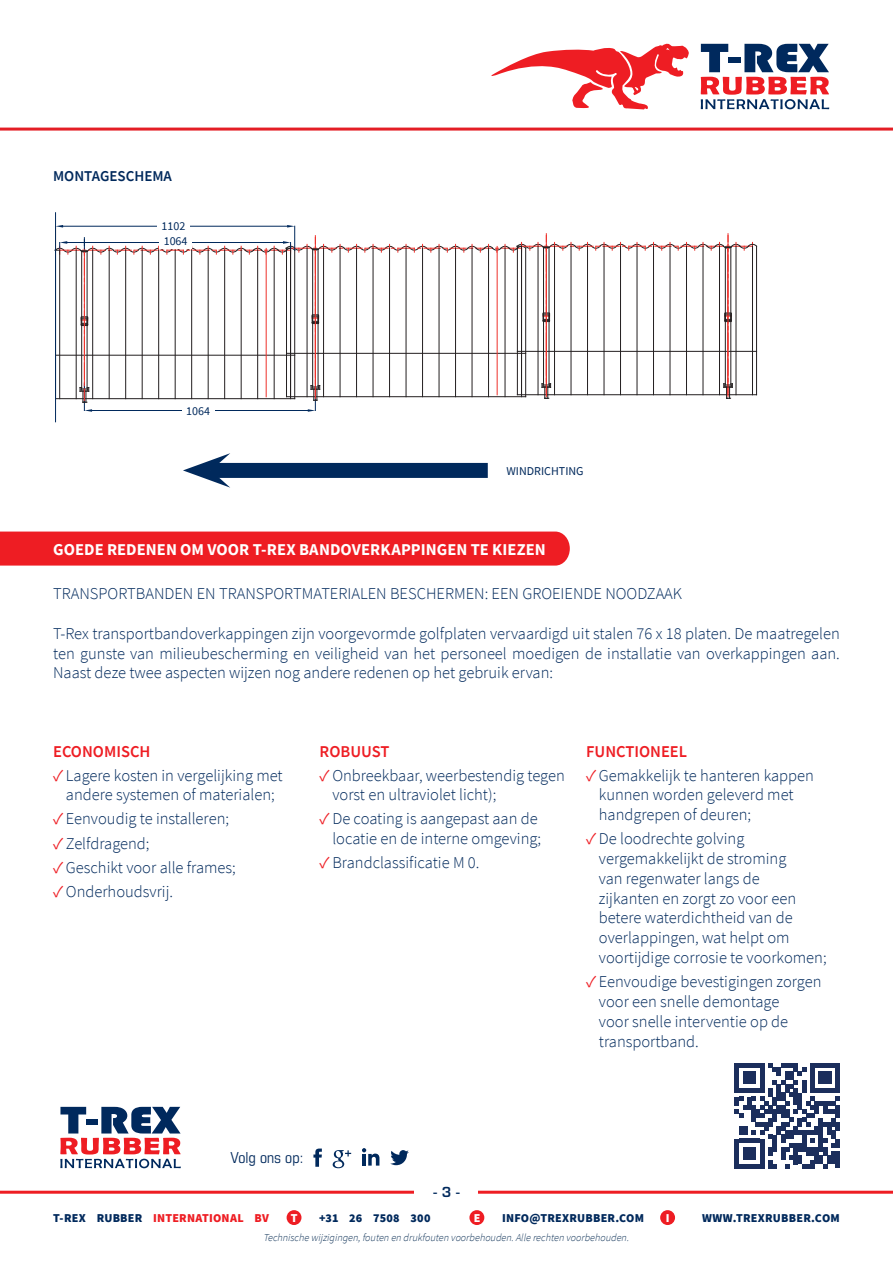
<style>
.page{position:relative;width:893px;height:1263px;background:#fff}
.page>*{position:absolute;margin:0;border:0;box-sizing:border-box;transform-origin:0 0}
.t1{font:300 16.5px/19.8px "Source Sans Pro";color:#00295c}
.Titels{font:700 16.5px "Source Sans Pro";letter-spacing:.005em;color:#fff}
.t2{font:600 16.5px "Source Sans Pro";color:#ee1d23}
.t3{font:condensed 15.15px "Eurostile LT Std";color:#00295c}
.t4{font:600 15px "Source Sans Pro";color:#00295c}
.t5{font:600 13.5px "Eurostile LT Std";color:#00295c}
.t6{font:900 12px "Source Sans Pro";letter-spacing:.02em;color:#00295c}
.t7{font:900 12px "Source Sans Pro";letter-spacing:.02em;color:#ee1d23}
.t8{font:12px "Source Sans Pro";color:#00295c}
.t9{font:900 12px "Source Sans Pro";color:#fff}
.t10{font:italic 300 10.5px "Source Sans Pro";color:#0c3055}
.s1{font-weight:400;color:#ee1d23}
.s2{color:#00295c}
</style>
<div class="page">
<svg style="left:491px;top:43px;width:198px;height:66px"></svg>
<svg style="left:701px;top:44px;width:128px;height:65px"></svg>
<hr style="left:0;top:128px;width:893px;height:3px;background:#e41e25">
<div style="left:287px;top:1210px;width:14px;height:15px;background:#ee1d23;border-radius:50%"></div>
<div style="left:469px;top:1210px;width:15px;height:15px;background:#ee1d23;border-radius:50%"></div>
<div style="left:660px;top:1210px;width:15px;height:15px;background:#ee1d23;border-radius:50%"></div>
<hr style="left:0;top:1191px;width:893px;height:3px;background:#ee1d23">
<div style="left:415px;top:1183px;width:63px;height:18px;background:#fff"></div>
<svg style="left:56px;top:225px;width:701px;height:187px"></svg>
<hr style="left:55px;top:213px;width:1px;height:209px;background:#00295c">
<div style="left:182px;top:402px;width:32px;height:17px;background:#fff"></div>
<div style="left:159px;top:231px;width:33px;height:18px;background:#fff"></div>
<div style="left:157px;top:216px;width:33px;height:18px;background:#fff"></div>
<svg style="left:735px;top:1063px;width:105px;height:105px"></svg>
<hr style="left:836px;top:1151px;width:4px;height:17px;background:#1b2e5c">
<svg style="left:60px;top:1107px;width:121px;height:61px"></svg>
<div style="left:0;top:531px;width:570px;height:35px;background:#ee1d23"></div>
<svg style="left:313px;top:1148px;width:9px;height:19px"></svg>
<svg style="left:362px;top:1148px;width:17px;height:17px"></svg>
<svg style="left:390px;top:1150px;width:19px;height:15px"></svg>
<svg style="left:333px;top:1150px;width:18px;height:18px"></svg>
<div style="left:211px;top:463px;width:277px;height:15px;background:#00295c"></div>
<svg style="left:183px;top:453px;width:47px;height:35px"></svg>
<p class="t4" style="left:53px;top:166px;width:120px">MONTAGESCHEMA</p>
<p class="t8" style="left:162px;top:218px;width:25px">1102</p>
<p class="t8" style="left:164px;top:233px;width:25px">1064</p>
<p class="t8" style="left:186px;top:403px;width:25px">1064</p>
<p class="t8" style="left:506px;top:463px;width:79px">WINDRICHTING</p>
<p class="Titels" style="left:53px;top:538px;width:494px">GOEDE REDENEN OM VOOR T-REX BANDOVERKAPPINGEN TE KIEZEN</p>
<p class="t1" style="left:53px;top:584px;width:630px">TRANSPORTBANDEN EN TRANSPORTMATERIALEN BESCHERMEN: EEN GROEIENDE NOODZAAK</p>
<p class="t1" style="left:53px;top:623px;width:788px;text-align:justify">T-Rex transportbandoverkappingen zijn voorgevormde golfplaten vervaardigd uit stalen 76 x 18 platen. De maatregelen ten gunste van milieubescherming en veiligheid van het personeel moedigen de installatie van overkappingen aan.<br>Naast deze twee aspecten wijzen nog andere redenen op het gebruik ervan:</p>
<p class="t2" style="left:53px;top:740px;width:99px">ECONOMISCH</p>
<p class="t1" style="left:53px;top:765px;width:231px;text-align:center"><span class="s1">✓</span> Lagere kosten in vergelijking met andere systemen of materialen;</p>
<p class="t1" style="left:53px;top:809px;width:177px"><span class="s1">✓</span> Eenvoudig te installeren;</p>
<p class="t1" style="left:53px;top:833px;width:98px"><span class="s1">✓</span> Zelfdragend;</p>
<p class="t1" style="left:53px;top:857px;width:184px"><span class="s1">✓</span> Geschikt voor alle frames;</p>
<p class="t1" style="left:53px;top:881px;width:121px"><span class="s1">✓</span> Onderhoudsvrij.</p>
<p class="t2" style="left:320px;top:740px;width:71px">ROBUUST</p>
<p class="t1" style="left:332px;top:765px;width:234px;text-indent:-13px"><span class="s1">✓</span> Onbreekbaar, weerbestendig tegen vorst en ultraviolet licht);</p>
<p class="t1" style="left:320px;top:809px;width:223px;text-align:right"><span class="s1">✓</span> De coating is aangepast aan de locatie en de interne omgeving;</p>
<p class="t1" style="left:320px;top:853px;width:161px"><span class="s1">✓</span> Brandclassificatie M 0.</p>
<p class="t2" style="left:586px;top:740px;width:102px">FUNCTIONEEL</p>
<p class="t1" style="left:599px;top:765px;width:217px;text-indent:-13px"><span class="s1">✓</span> Gemakkelijk te hanteren kappen kunnen worden geleverd met handgrepen of deuren;</p>
<p class="t1" style="left:599px;top:829px;width:229px;text-indent:-13px"><span class="s1">✓</span> De loodrechte golving vergemakkelijkt de stroming<br>van regenwater langs de<br>zijkanten en zorgt zo voor een betere waterdichtheid van de overlappingen, wat helpt om voortijdige corrosie te voorkomen;</p>
<p class="t1" style="left:599px;top:972px;width:224px;text-indent:-13px"><span class="s1">✓</span> Eenvoudige bevestigingen zorgen voor een snelle demontage<br>voor snelle interventie op de transportband.</p>
<p class="t3" style="left:230px;top:1149px;width:75px">Volg ons op:</p>
<p class="t5" style="left:433px;top:1184px;width:28px">- 3 -</p>
<p class="t7" style="left:53px;top:1210px;width:217px"><span class="s2">T-REX RUBBER</span> INTERNATIONAL BV</p>
<p class="t9" style="left:291px;top:1210px;width:8px">T</p>
<p class="t6" style="left:319px;top:1210px;width:113px">+31 26 7508 300</p>
<p class="t9" style="left:474px;top:1210px;width:8px">E</p>
<p class="t6" style="left:502px;top:1210px;width:143px">INFO@TREXRUBBER.COM</p>
<p class="t9" style="left:666px;top:1210px;width:5px">I</p>
<p class="t6" style="left:702px;top:1210px;width:139px">WWW.TREXRUBBER.COM</p>
<p class="t10" style="left:264px;top:1231px;width:367px">Technische wijzigingen, fouten en drukfouten voorbehouden. Alle rechten voorbehouden.</p>
</div>
